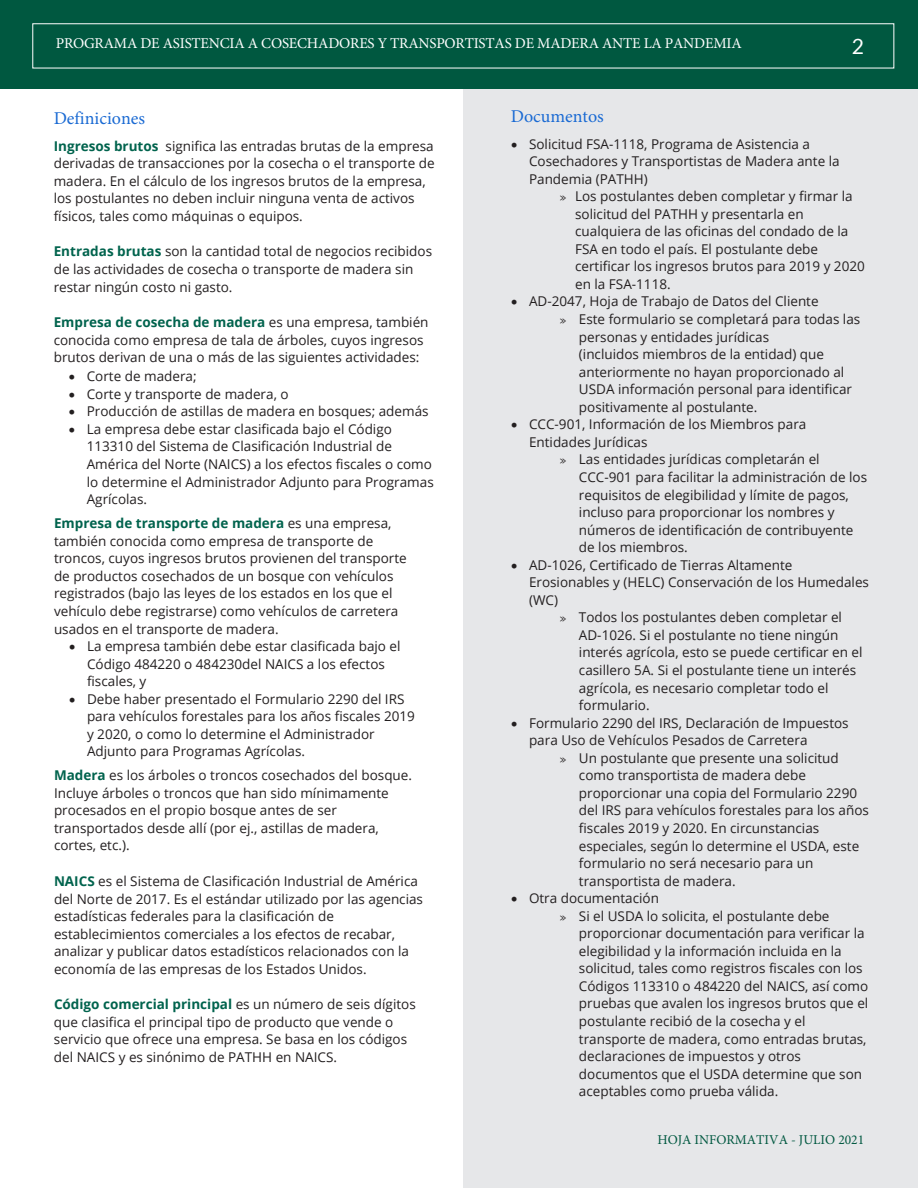
<style>
.page{position:relative;width:918px;height:1188px;background:#fff}
.page>*{position:absolute;margin:0;border:0;box-sizing:border-box;transform-origin:0 0}
.Subheader_1{font:21px "Lato";color:#fff}
.Bold_Sentance_Starte{font:18px "Minion Pro";color:#1a6ad3}
.Subheader_1-2{font:15px "Minion Pro";letter-spacing:-.015em;color:#fff}
.Bold_Sentance_Starte-2{font:13.5px/17.5px "Open Sans";color:#231f20}
.Subheader_1-3{font:13.5px "Minion Pro";color:#005840}
.s1{font-weight:700;color:#00634d}
.s2{font-family:"Courier Std"}
</style>
<div class="page">
<div style="left:463px;top:89px;width:455px;height:1099px;background:#e6e7e9"></div>
<div style="left:0;top:0;width:918px;height:89px;background:#005840"></div>
<p class="Subheader_1-2" style="left:56px;top:33px;width:687px">PROGRAMA DE ASISTENCIA A COSECHADORES Y TRANSPORTISTAS DE MADERA ANTE LA PANDEMIA</p>
<p class="Subheader_1" style="left:852px;top:35px;width:14px">2</p>
<p class="Bold_Sentance_Starte" style="left:54px;top:107px;width:93px">Definiciones</p>
<p class="Bold_Sentance_Starte-2" style="left:54px;top:137px;width:382px"><span class="s1">Ingresos brutos</span> significa las entradas brutas de la empresa derivadas de transacciones por la cosecha o el transporte de madera. En el cálculo de los ingresos brutos de la empresa, los postulantes no deben incluir ninguna venta de activos físicos, tales como máquinas o equipos.</p>
<p class="Bold_Sentance_Starte-2" style="left:54px;top:242px;width:380px"><span class="s1">Entradas brutas</span> son la cantidad total de negocios recibidos de las actividades de cosecha o transporte de madera sin restar ningún costo ni gasto.</p>
<p class="Bold_Sentance_Starte-2" style="left:54px;top:313px;width:376px"><span class="s1">Empresa de cosecha de madera</span> es una empresa, también conocida como empresa de tala de árboles, cuyos ingresos brutos derivan de una o más de las siguientes actividades:</p>
<p class="Bold_Sentance_Starte-2" style="left:69px;top:367px;width:129px">• Corte de madera;</p>
<p class="Bold_Sentance_Starte-2" style="left:69px;top:385px;width:221px">• Corte y transporte de madera, o</p>
<p class="Bold_Sentance_Starte-2" style="left:69px;top:402px;width:361px">• Producción de astillas de madera en bosques; además</p>
<p class="Bold_Sentance_Starte-2" style="left:87px;top:420px;width:349px;text-indent:-18px">• La empresa debe estar clasificada bajo el Código 113310 del Sistema de Clasificación Industrial de América del Norte (NAICS) a los efectos fiscales o como lo determine el Administrador Adjunto para Programas Agrícolas.</p>
<p class="Bold_Sentance_Starte-2" style="left:54px;top:514px;width:354px"><span class="s1">Empresa de transporte de madera</span> es una empresa, también conocida como empresa de transporte de troncos, cuyos ingresos brutos provienen del transporte de productos cosechados de un bosque con vehículos registrados (bajo las leyes de los estados en los que el vehículo debe registrarse) como vehículos de carretera usados en el transporte de madera.</p>
<p class="Bold_Sentance_Starte-2" style="left:87px;top:637px;width:315px;text-indent:-18px">• La empresa también debe estar clasificada bajo el<br>Código 484220 o 484230del NAICS a los efectos fiscales, y</p>
<p class="Bold_Sentance_Starte-2" style="left:87px;top:690px;width:329px;text-indent:-18px">• Debe haber presentado el Formulario 2290 del IRS para vehículos forestales para los años fiscales 2019 y 2020, o como lo determine el Administrador Adjunto para Programas Agrícolas.</p>
<p class="Bold_Sentance_Starte-2" style="left:54px;top:766px;width:360px"><span class="s1">Madera</span> es los árboles o troncos cosechados del bosque.<br>Incluye árboles o troncos que han sido mínimamente procesados en el propio bosque antes de ser transportados desde allí (por ej., astillas de madera, cortes, etc.).</p>
<p class="Bold_Sentance_Starte-2" style="left:54px;top:872px;width:371px"><span class="s1">NAICS</span> es el Sistema de Clasificación Industrial de América del Norte de 2017. Es el estándar utilizado por las agencias estadísticas federales para la clasificación de establecimientos comerciales a los efectos de recabar, analizar y publicar datos estadísticos relacionados con la economía de las empresas de los Estados Unidos.</p>
<p class="Bold_Sentance_Starte-2" style="left:54px;top:995px;width:363px"><span class="s1">Código comercial principal</span> es un número de seis dígitos que clasifica el principal tipo de producto que vende o servicio que ofrece una empresa. Se basa en los códigos del NAICS y es sinónimo de PATHH en NAICS.</p>
<h2 class="Bold_Sentance_Starte" style="left:511px;top:105px;width:95px">Documentos</h2>
<p class="Bold_Sentance_Starte-2" style="left:529px;top:135px;width:312px;text-indent:-18px">• Solicitud FSA-1118, Programa de Asistencia a<br>Cosechadores y Transportistas de Madera ante la<br>Pandemia (PATHH)</p>
<p class="Bold_Sentance_Starte-2" style="left:575px;top:187px;width:291px;text-indent:-16px"><span class="s2">»</span> Los postulantes deben completar y firmar la solicitud del PATHH y presentarla en cualquiera de las oficinas del condado de la FSA en todo el país. El postulante debe certificar los ingresos brutos para 2019 y 2020 en la FSA-1118.</p>
<p class="Bold_Sentance_Starte-2" style="left:511px;top:292px;width:309px">• AD-2047, Hoja de Trabajo de Datos del Cliente</p>
<p class="Bold_Sentance_Starte-2" style="left:559px;top:310px;width:303px"><span class="s2">»</span> Este formulario se completará para todas las</p>
<p class="Bold_Sentance_Starte-2" style="left:579px;top:328px;width:192px">personas y entidades jurídicas</p>
<p class="Bold_Sentance_Starte-2" style="left:579px;top:345px;width:247px">(incluidos miembros de la entidad) que</p>
<p class="Bold_Sentance_Starte-2" style="left:579px;top:363px;width:267px">anteriormente no hayan proporcionado al</p>
<p class="Bold_Sentance_Starte-2" style="left:579px;top:380px;width:275px">USDA información personal para identificar</p>
<p class="Bold_Sentance_Starte-2" style="left:579px;top:398px;width:180px">positivamente al postulante.</p>
<p class="Bold_Sentance_Starte-2" style="left:529px;top:415px;width:279px;text-indent:-18px">• CCC-901, Información de los Miembros para<br>Entidades Jurídicas</p>
<p class="Bold_Sentance_Starte-2" style="left:579px;top:450px;width:290px;text-indent:-20px"><span class="s2">»</span> Las entidades jurídicas completarán el CCC-901 para facilitar la administración de los requisitos de elegibilidad y límite de pagos, incluso para proporcionar los nombres y números de identificación de contribuyente de los miembros.</p>
<p class="Bold_Sentance_Starte-2" style="left:511px;top:556px;width:283px">• AD-1026, Certificado de Tierras Altamente</p>
<p class="Bold_Sentance_Starte-2" style="left:529px;top:573px;width:341px">Erosionables y (HELC) Conservación de los Humedales</p>
<p class="Bold_Sentance_Starte-2" style="left:529px;top:591px;width:31px">(WC)</p>
<p class="Bold_Sentance_Starte-2" style="left:559px;top:608px;width:285px"><span class="s2">»</span> Todos los postulantes deben completar el</p>
<p class="Bold_Sentance_Starte-2" style="left:579px;top:626px;width:261px">AD-1026. Si el postulante no tiene ningún</p>
<p class="Bold_Sentance_Starte-2" style="left:579px;top:643px;width:285px">interés agrícola, esto se puede certificar en el</p>
<p class="Bold_Sentance_Starte-2" style="left:579px;top:661px;width:279px">casillero 5A. Si el postulante tiene un interés</p>
<p class="Bold_Sentance_Starte-2" style="left:579px;top:679px;width:251px">agrícola, es necesario completar todo el</p>
<p class="Bold_Sentance_Starte-2" style="left:579px;top:696px;width:72px">formulario.</p>
<p class="Bold_Sentance_Starte-2" style="left:529px;top:714px;width:321px;text-indent:-18px">• Formulario 2290 del IRS, Declaración de Impuestos para Uso de Vehículos Pesados de Carretera</p>
<p class="Bold_Sentance_Starte-2" style="left:579px;top:749px;width:292px;text-indent:-20px"><span class="s2">»</span> Un postulante que presente una solicitud como transportista de madera debe proporcionar una copia del Formulario 2290 del IRS para vehículos forestales para los años fiscales 2019 y 2020. En circunstancias especiales, según lo determine el USDA, este formulario no será necesario para un transportista de madera.</p>
<p class="Bold_Sentance_Starte-2" style="left:511px;top:889px;width:149px">• Otra documentación</p>
<p class="Bold_Sentance_Starte-2" style="left:559px;top:907px;width:272px"><span class="s2">»</span> Si el USDA lo solicita, el postulante debe</p>
<p class="Bold_Sentance_Starte-2" style="left:579px;top:924px;width:287px">proporcionar documentación para verificar la</p>
<p class="Bold_Sentance_Starte-2" style="left:579px;top:942px;width:264px">elegibilidad y la información incluida en la</p>
<p class="Bold_Sentance_Starte-2" style="left:579px;top:959px;width:285px">solicitud, tales como registros fiscales con los</p>
<p class="Bold_Sentance_Starte-2" style="left:579px;top:977px;width:291px">Códigos 113310 o 484220 del NAICS, así como</p>
<p class="Bold_Sentance_Starte-2" style="left:579px;top:994px;width:291px">pruebas que avalen los ingresos brutos que el</p>
<p class="Bold_Sentance_Starte-2" style="left:579px;top:1012px;width:228px">postulante recibió de la cosecha y el</p>
<p class="Bold_Sentance_Starte-2" style="left:579px;top:1030px;width:289px">transporte de madera, como entradas brutas,</p>
<p class="Bold_Sentance_Starte-2" style="left:579px;top:1047px;width:224px">declaraciones de impuestos y otros</p>
<p class="Bold_Sentance_Starte-2" style="left:579px;top:1065px;width:285px">documentos que el USDA determine que son</p>
<p class="Bold_Sentance_Starte-2" style="left:579px;top:1082px;width:201px">aceptables como prueba válida.</p>
<p class="Subheader_1-3" style="left:657px;top:1130px;width:208px">HOJA INFORMATIVA - JULIO 2021</p>
</div>
